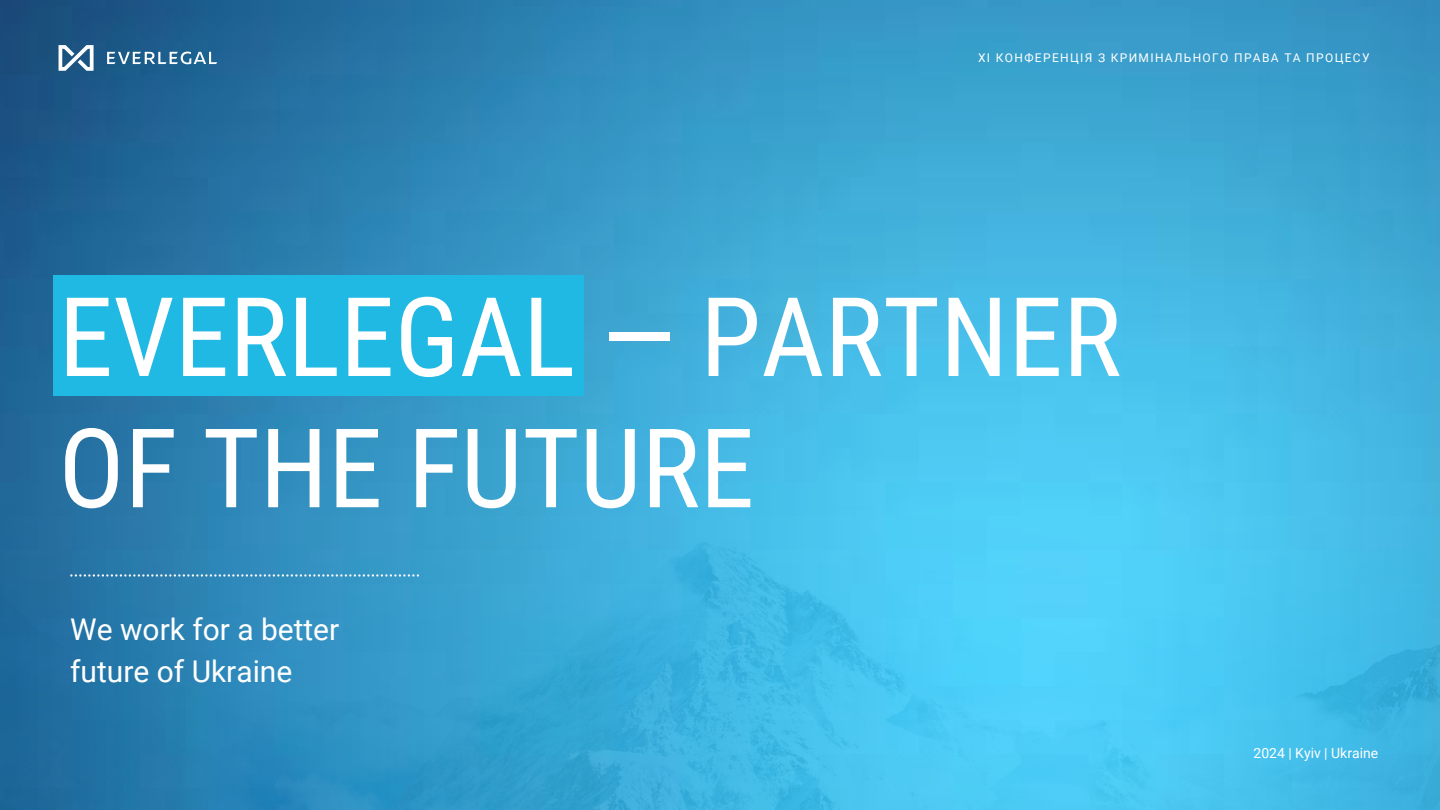
<style>
.page{position:relative;width:1440px;height:810px;background:#fff}
.page>*{position:absolute;margin:0;border:0;box-sizing:border-box;transform-origin:0 0}
.t1{font:110px/131.2px "Roboto Condensed";color:#fff}
.t2{font:30px/42px "Roboto";color:#fff}
.t3{font:14px "Roboto";color:#fff}
.t4{font:12px "Roboto";letter-spacing:.11em;color:#fff}
</style>
<div class="page">
<img style="left:0;top:0;width:1440px;height:810px">
<div style="left:53px;top:275px;width:531px;height:121px;background:#20b9e4"></div>
<svg style="left:70px;top:574px;width:349px;height:3px"></svg>
<svg style="left:107px;top:52px;width:110px;height:12px"></svg>
<svg style="left:59px;top:45px;width:35px;height:26px"></svg>
<p class="t4" style="left:978px;top:51px;width:393px">XI КОНФЕРЕНЦІЯ З КРИМІНАЛЬНОГО ПРАВА ТА ПРОЦЕСУ</p>
<h1 class="t1" style="left:58px;top:273px;width:1064px">EVERLEGAL — PARTNER<br>OF THE FUTURE</h1>
<h2 class="t2" style="left:70px;top:609px;width:270px">We work for a better future of Ukraine</h2>
<p class="t3" style="left:1254px;top:745px;width:126px">2024 | Kyiv | Ukraine</p>
</div>
